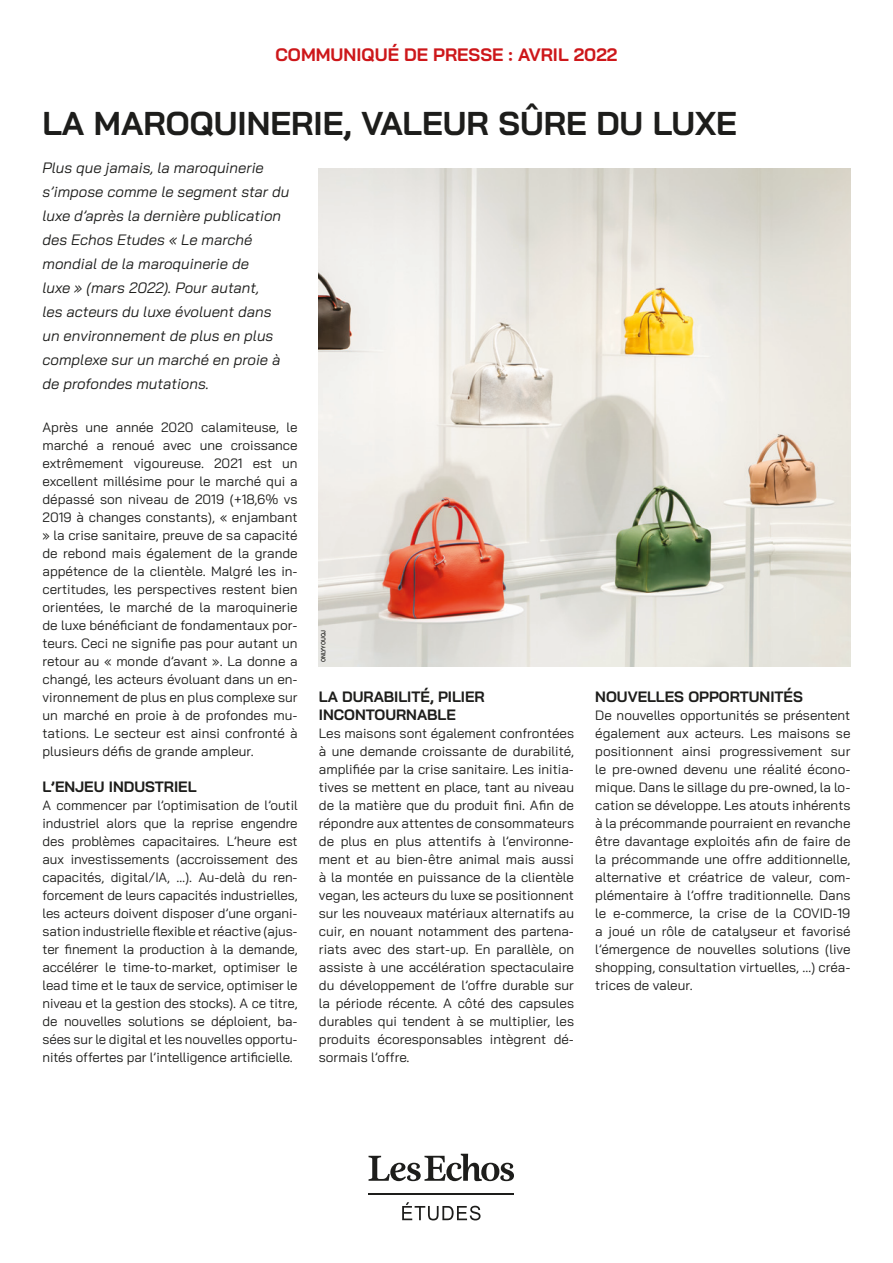
<style>
.page{position:relative;width:893px;height:1263px;background:#fff}
.page>*{position:absolute;margin:0;border:0;box-sizing:border-box;transform-origin:0 0}
.t1{font:700 33px "Bai Jamjuree";color:#1d1d1b}
.t2{font:700 18px "Bai Jamjuree";color:#cd171a}
.t3{font:italic 15px/24px "Bai Jamjuree";color:#1d1d1b}
.t4{font:700 15px/18px "Bai Jamjuree";color:#1d1d1b}
.t5{font:13.5px/18px "Bai Jamjuree";color:#1d1d1b;text-align:justify}
.t6{font:500 6px "Helvetica Neue LT Std";letter-spacing:-.01em;color:#1d1d1b;scale:.9 1}
</style>
<div class="page">
<img style="left:319px;top:169px;width:531px;height:497px">
<hr style="left:369px;top:1193px;width:145px;height:1px;background:#1d1d1b">
<svg style="left:368px;top:1154px;width:146px;height:27px"></svg>
<svg style="left:402px;top:1202px;width:78px;height:18px"></svg>
<h2 class="t2" style="left:276px;top:44px;width:343px">COMMUNIQUÉ DE PRESSE : AVRIL 2022</h2>
<h1 class="t1" style="left:43px;top:104px;width:696px">LA MAROQUINERIE, VALEUR SÛRE DU LUXE</h1>
<p class="t3" style="left:43px;top:156px;width:248px">Plus que jamais, la maroquinerie s’impose comme le segment star du luxe d’après la dernière publication des Echos Etudes « Le marché mondial de la maroquinerie de<br>luxe » (mars 2022). Pour autant,<br>les acteurs du luxe évoluent dans un environnement de plus en plus complexe sur un marché en proie à de profondes mutations.</p>
<p class="t5" style="left:43px;top:418px;width:257px">Après une année 2020 calamiteuse, le marché a renoué avec une croissance extrêmement vigoureuse. 2021 est un excellent millésime pour le marché qui a dépassé son niveau de 2019 (+18,6% vs 2019 à changes constants), « enjambant » la crise sanitaire, preuve de sa capacité de rebond mais également de la grande appétence de la clientèle. Malgré les in&shy;certitudes, les perspectives restent bien orientées, le marché de la maroquinerie de luxe bénéficiant de fondamentaux por&shy;teurs. Ceci ne signifie pas pour autant un retour au « monde d’avant ». La donne a changé, les acteurs évoluant dans un en&shy;vironnement de plus en plus complexe sur un marché en proie à de profondes mu&shy;tations. Le secteur est ainsi confronté à plusieurs défis de grande ampleur.</p>
<p class="t4" style="left:43px;top:778px;width:155px">L’ENJEU INDUSTRIEL</p>
<p class="t5" style="left:43px;top:796px;width:257px">A commencer par l’optimisation de l’outil industriel alors que la reprise engendre des problèmes capacitaires. L’heure est aux investissements (accroissement des capacités, digital/IA, …). Au-delà du ren&shy;forcement de leurs capacités industrielles, les acteurs doivent disposer d’une organi&shy;sation industrielle flexible et réactive (ajus&shy;ter finement la production à la demande, accélérer le time-to-market, optimiser le lead time et le taux de service, optimiser le niveau et la gestion des stocks). A ce titre, de nouvelles solutions se déploient, ba&shy;sées sur le digital et les nouvelles opportu&shy;nités offertes par l’intelligence artificielle.</p>
<p class="t6" style="left:320px;top:662px;width:37px;rotate:-90deg">ONLYYOUQJ</p>
<p class="t4" style="left:319px;top:688px;width:167px">LA DURABILITÉ, PILIER<br>INCONTOURNABLE</p>
<p class="t5" style="left:319px;top:724px;width:257px">Les maisons sont également confrontées à une demande croissante de durabilité, amplifiée par la crise sanitaire. Les initia&shy;tives se mettent en place, tant au niveau de la matière que du produit fini. Afin de répondre aux attentes de consommateurs de plus en plus attentifs à l’environne&shy;ment et au bien-être animal mais aussi à la montée en puissance de la clientèle vegan, les acteurs du luxe se positionnent sur les nouveaux matériaux alternatifs au cuir, en nouant notamment des partena&shy;riats avec des start-up. En parallèle, on assiste à une accélération spectaculaire du développement de l’offre durable sur la période récente. A côté des capsules durables qui tendent à se multiplier, les produits écoresponsables intègrent dé&shy;sormais l’offre.</p>
<p class="t4" style="left:595px;top:688px;width:209px">NOUVELLES OPPORTUNITÉS</p>
<p class="t5" style="left:595px;top:706px;width:257px">De nouvelles opportunités se présentent également aux acteurs. Les maisons se positionnent ainsi progressivement sur le pre-owned devenu une réalité écono&shy;mique. Dans le sillage du pre-owned, la lo&shy;cation se développe. Les atouts inhérents à la précommande pourraient en revanche être davantage exploités afin de faire de la précommande une offre additionnelle, alternative et créatrice de valeur, com&shy;plémentaire à l’offre traditionnelle. Dans le e-commerce, la crise de la COVID-19 a joué un rôle de catalyseur et favorisé l’émergence de nouvelles solutions (live shopping, consultation virtuelles, …) créa&shy;trices de valeur.</p>
</div>
